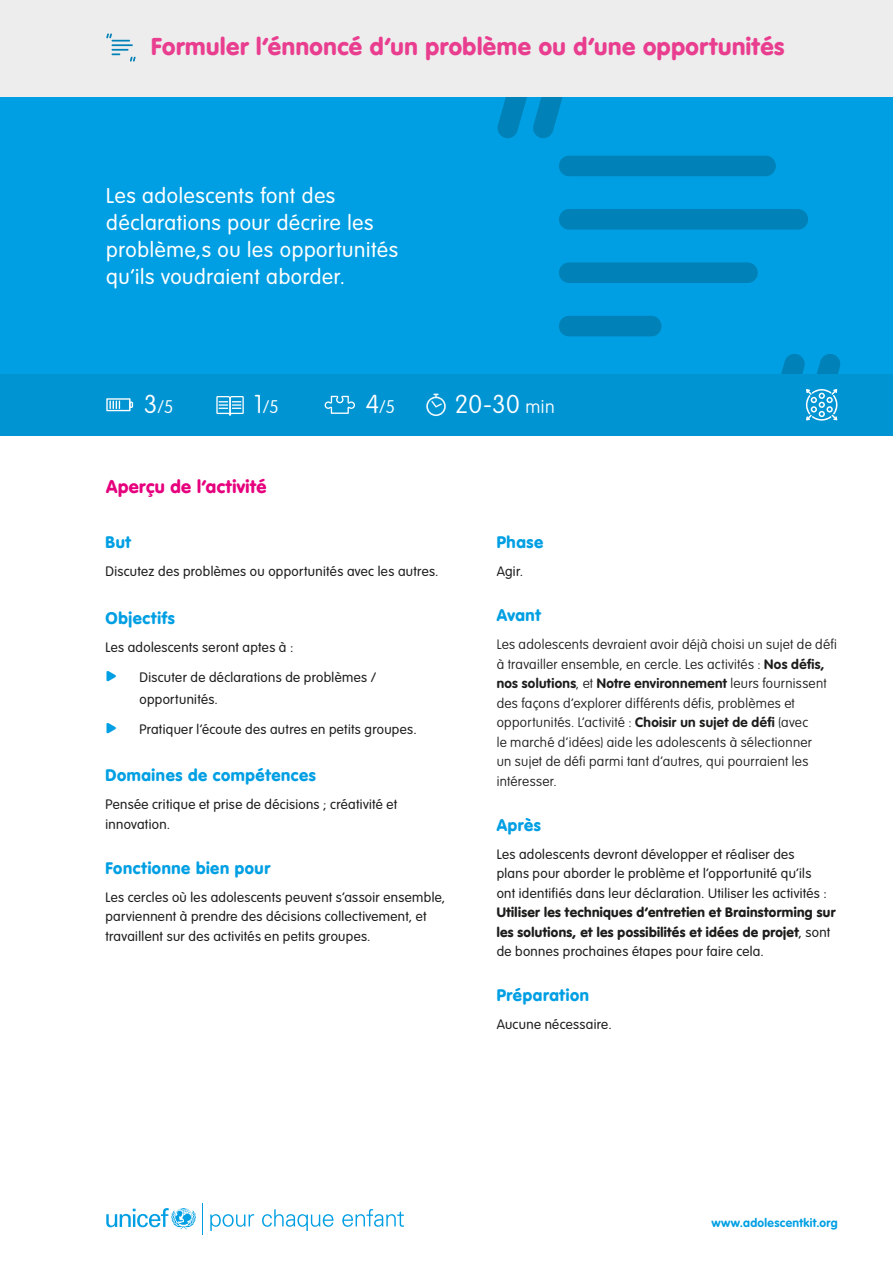
<style>
.page{position:relative;width:893px;height:1263px;background:#fff}
.page>*{position:absolute;margin:0;border:0;box-sizing:border-box;transform-origin:0 0}
.t1{font:100 25.5px "VAG Rounded";color:#fff}
.t2{font:900 24px "VAG Rounded";letter-spacing:.025em;color:#e93e8f}
.t3{font:300 21px/27px "VAG Rounded";letter-spacing:.03em;color:#fff}
.t4{font:900 18px "VAG Rounded";letter-spacing:.025em;color:#e6007e}
.t5{font:100 18px "VAG Rounded";color:#fff}
.t6{font:900 16.5px "VAG Rounded";letter-spacing:.035em;color:#009fe3}
.t7{font:300 13.5px/19.5px "VAG Rounded";letter-spacing:.025em;color:#1d1d1b}
.t8{font:100 13.5px/19.5px "VAG Rounded";letter-spacing:.02em;color:#1d1d1b}
.t9{font:900 13.5px/19.5px "VAG Rounded";letter-spacing:.025em;color:#1d1d1b}
.t10{font:700 12px "VAG Rounded";letter-spacing:.03em;color:#009fe3}
.s1{font-size:25.5px}
.s2{font-size:18px}
.s3{color:#009fe3}
.s4{font-weight:700}
.s5{font-weight:300}
</style>
<div class="page">
<svg style="left:106px;top:1208px;width:90px;height:21px"></svg>
<hr style="left:202px;top:1203px;width:1px;height:32px;background:#009fe3">
<svg style="left:210px;top:1214px;width:44px;height:17px"></svg>
<svg style="left:262px;top:1209px;width:71px;height:22px"></svg>
<svg style="left:342px;top:1209px;width:62px;height:18px"></svg>
<div style="left:0;top:0;width:893px;height:374px;background:#009fe3"></div>
<div style="left:559px;top:156px;width:217px;height:20px;background:#0081b7;border-radius:10px"></div>
<div style="left:559px;top:209px;width:249px;height:21px;background:#0081b7;border-radius:10px"></div>
<div style="left:559px;top:262px;width:199px;height:21px;background:#0081b7;border-radius:10px"></div>
<div style="left:559px;top:316px;width:102px;height:20px;background:#0081b7;border-radius:10px"></div>
<svg style="left:497px;top:97px;width:66px;height:41px"></svg>
<div style="left:0;top:374px;width:893px;height:61px;background:#0094d3"></div>
<svg style="left:781px;top:354px;width:60px;height:67px"></svg>
<svg style="left:106px;top:398px;width:27px;height:13px"></svg>
<svg style="left:216px;top:396px;width:28px;height:20px"></svg>
<svg style="left:325px;top:396px;width:30px;height:18px"></svg>
<div style="left:0;top:0;width:893px;height:97px;background:#ededed"></div>
<svg style="left:426px;top:394px;width:20px;height:22px"></svg>
<hr style="left:112px;top:44px;width:21px;height:2px;background:#0081b7">
<svg style="left:106px;top:33px;width:24px;height:9px"></svg>
<svg style="left:112px;top:49px;width:24px;height:13px"></svg>
<h2 class="t2" style="left:151px;top:32px;width:635px">Formuler l’énnoncé d’un problème ou d’une opportunités</h2>
<h3 class="t3" style="left:106px;top:183px;width:293px">Les adolescents font des déclarations pour décrire les problème,s ou les opportunités qu’ils voudraient aborder.</h3>
<h3 class="t5" style="left:144px;top:397px;width:31px"><span class="s1">3</span>/5</h3>
<h3 class="t5" style="left:254px;top:397px;width:27px"><span class="s1">1</span>/5</h3>
<h3 class="t5" style="left:365px;top:397px;width:31px"><span class="s1">4</span>/5</h3>
<h1 class="t1" style="left:455px;top:390px;width:101px">20-30 <span class="s2">min</span></h1>
<h3 class="t4" style="left:106px;top:475px;width:162px">Aperçu de l’activité</h3>
<p class="t6" style="left:105px;top:532px;width:27px">But</p>
<p class="t7" style="left:105px;top:562px;width:335px">Discutez des problèmes ou opportunités avec les autres.</p>
<p class="t6" style="left:105px;top:608px;width:71px">Objectifs</p>
<p class="t7" style="left:105px;top:637px;width:190px">Les adolescents seront aptes à :</p>
<p class="t7" style="left:139px;top:667px;width:238px;line-height:21.8px;text-indent:-34px"><span class="s3">•</span> Discuter de déclarations de problèmes / opportunités.</p>
<p class="t7" style="left:105px;top:720px;width:313px"><span class="s3">•</span> Pratiquer l’écoute des autres en petits groupes.</p>
<p class="t6" style="left:105px;top:765px;width:212px">Domaines de compétences</p>
<p class="t7" style="left:105px;top:795px;width:293px">Pensée critique et prise de décisions ; créativité et innovation.</p>
<p class="t6" style="left:105px;top:858px;width:166px">Fonctionne bien pour</p>
<p class="t7" style="left:105px;top:887px;width:341px">Les cercles où les adolescents peuvent s’assoir ensemble, parviennent à prendre des décisions collectivement, et travaillent sur des activités en petits groupes.</p>
<p class="t6" style="left:497px;top:532px;width:48px">Phase</p>
<p class="t7" style="left:497px;top:562px;width:28px">Agir.</p>
<p class="t6" style="left:497px;top:605px;width:46px">Avant</p>
<p class="t8" style="left:497px;top:635px;width:342px">Les adolescents devraient avoir déjà choisi un sujet de défi à travailler ensemble, en cercle. Les activités : <span class="s4">Nos défis, nos solutions</span>, et <span class="s4">Notre environnement</span> leurs fournissent des façons d’explorer différents défis, problèmes et opportunités. L’activité : <span class="s4">Choisir un sujet de défi</span> (avec<br>le marché d’idées) aide les adolescents à sélectionner<br>un sujet de défi parmi tant d’autres, qui pourraient les intéresser.</p>
<p class="t6" style="left:497px;top:815px;width:46px">Après</p>
<p class="t7" style="left:497px;top:845px;width:332px">Les adolescents devront développer et réaliser des plans pour aborder le problème et l’opportunité qu’ils ont identifiés dans leur déclaration. Utiliser les activités :</p>
<p class="t9" style="left:497px;top:903px;width:340px">Utiliser les techniques d’entretien et Brainstorming sur les solutions, et les possibilités et idées de projet<span class="s5">, sont de bonnes prochaines étapes pour faire cela.</span></p>
<p class="t6" style="left:497px;top:985px;width:94px">Préparation</p>
<p class="t7" style="left:497px;top:1015px;width:117px">Aucune nécessaire.</p>
<p class="t10" style="left:711px;top:1215px;width:128px">www.adolescentkit.org</p>
</div>
